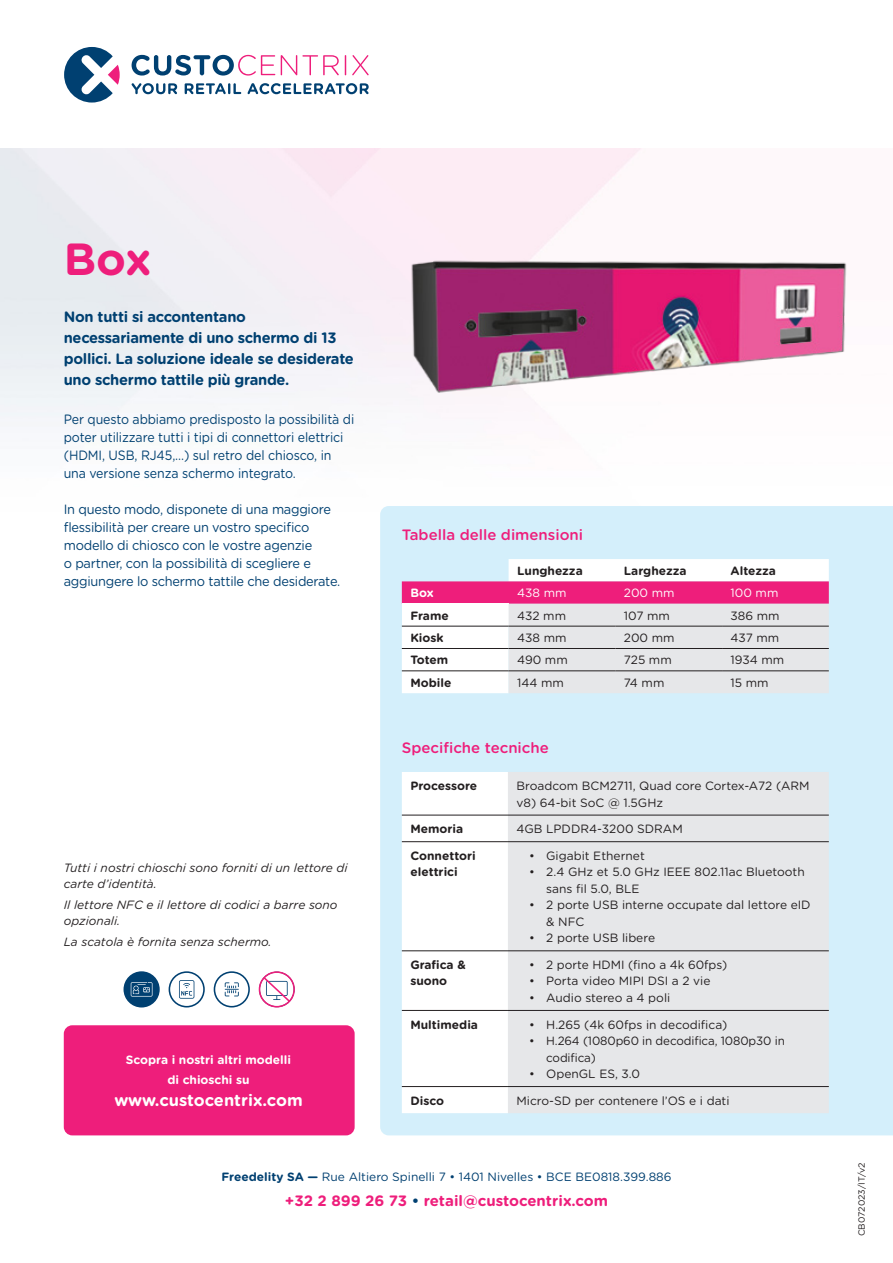
<style>
.page{position:relative;width:893px;height:1263px;background:#fff}
.page>*{position:absolute;margin:0;border:0;box-sizing:border-box;transform-origin:0 0}
.Product_Title{font:700 45px "Gotham Rounded";color:#ee1e7b}
.Body{font:700 16.5px "Gotham Rounded";color:#fff}
.Product_Intro{font:700 15px/21px "Gotham Rounded";letter-spacing:-.02em;color:#004071}
.Table_Titles{font:500 15px "Gotham Rounded";color:#ee1e7b}
.Body-2{font:700 15px "Gotham Rounded";color:#ee1e7b}
.Product_Intro-2{font:13.5px/18px "Gotham Rounded";letter-spacing:-.02em;color:#004071;scale:.95 1}
.Product_Intro-3{font:13.5px/18px "Gotham Rounded";letter-spacing:-.02em;color:#004071;scale:.92 1}
.Body-3{font:12px/16.5px "Gotham Rounded";color:#231f20}
.Body-4{font:italic 12px/16.5px "Gotham Rounded";color:#231f20}
.Body-5{font:700 12px/16.5px "Gotham Rounded";color:#231f20}
.Body-6{font:12px "Gotham Rounded";color:#004071}
.Body-7{font:700 12px "Gotham Rounded";color:#fff}
.Body-8{font:12px "Gotham Rounded";color:#fff}
.Body-9{font:9px "Gotham Rounded";color:#231f20}
.s1{font-weight:700}
.s2{color:#004071}
</style>
<div class="page">
<svg style="left:64px;top:47px;width:56px;height:56px"></svg>
<svg style="left:132px;top:83px;width:45px;height:11px"></svg>
<svg style="left:185px;top:83px;width:56px;height:11px"></svg>
<svg style="left:248px;top:83px;width:121px;height:11px"></svg>
<svg style="left:132px;top:55px;width:143px;height:21px"></svg>
<svg style="left:281px;top:55px;width:58px;height:20px"></svg>
<svg style="left:345px;top:55px;width:1px;height:20px"></svg>
<svg style="left:352px;top:55px;width:17px;height:20px"></svg>
<img style="left:380px;top:222px;width:513px;height:191px">
<div style="left:380px;top:506px;width:513px;height:629px;background:#d4effb"></div>
<div style="left:259px;top:972px;width:35px;height:35px;border:1px solid #004071;border-radius:50%"></div>
<div style="left:259px;top:971px;width:36px;height:36px;border:2px solid #ee1e7b;border-radius:50%"></div>
<svg style="left:262px;top:975px;width:30px;height:28px"></svg>
<div style="left:124px;top:972px;width:35px;height:35px;background:#004071;border-radius:50%"></div>
<div style="left:124px;top:971px;width:36px;height:36px;border:2px solid #004071;border-radius:50%"></div>
<svg style="left:131px;top:982px;width:21px;height:14px"></svg>
<svg style="left:179px;top:980px;width:15px;height:19px"></svg>
<div style="left:169px;top:971px;width:36px;height:36px;border:2px solid #004071;border-radius:50%"></div>
<svg style="left:225px;top:982px;width:14px;height:14px"></svg>
<div style="left:214px;top:971px;width:36px;height:36px;border:2px solid #004071;border-radius:50%"></div>
<svg style="left:402px;top:559px;width:427px;height:22px"></svg>
<svg style="left:402px;top:581px;width:427px;height:112px"></svg>
<hr style="left:402px;top:671px;width:107px;height:1px;background:#231f20">
<hr style="left:509px;top:671px;width:106px;height:1px;background:#231f20">
<hr style="left:615px;top:671px;width:107px;height:1px;background:#231f20">
<hr style="left:722px;top:671px;width:107px;height:1px;background:#231f20">
<hr style="left:402px;top:626px;width:107px;height:1px;background:#231f20">
<hr style="left:509px;top:626px;width:106px;height:1px;background:#231f20">
<hr style="left:615px;top:626px;width:107px;height:1px;background:#231f20">
<hr style="left:722px;top:626px;width:107px;height:1px;background:#231f20">
<hr style="left:402px;top:648px;width:107px;height:1px;background:#231f20">
<hr style="left:509px;top:648px;width:106px;height:1px;background:#231f20">
<hr style="left:615px;top:648px;width:107px;height:1px;background:#231f20">
<hr style="left:722px;top:648px;width:107px;height:1px;background:#231f20">
<svg style="left:402px;top:772px;width:106px;height:341px"></svg>
<div style="left:508px;top:772px;width:321px;height:341px;background:#e6e7e9"></div>
<hr style="left:402px;top:815px;width:106px;height:1px;background:#231f20">
<hr style="left:508px;top:815px;width:321px;height:1px;background:#231f20">
<hr style="left:402px;top:841px;width:106px;height:1px;background:#231f20">
<hr style="left:508px;top:841px;width:321px;height:1px;background:#231f20">
<hr style="left:402px;top:950px;width:106px;height:1px;background:#231f20">
<hr style="left:508px;top:950px;width:321px;height:1px;background:#231f20">
<hr style="left:402px;top:1010px;width:106px;height:1px;background:#231f20">
<hr style="left:508px;top:1010px;width:321px;height:1px;background:#231f20">
<hr style="left:402px;top:1086px;width:106px;height:1px;background:#231f20">
<hr style="left:508px;top:1086px;width:321px;height:1px;background:#231f20">
<div style="left:64px;top:1025px;width:291px;height:110px;background:#ee1e7b;border-radius:9px"></div>
<p class="Product_Title" style="left:64px;top:226px;width:89px">Box</p>
<p class="Product_Intro" style="left:64px;top:305px;width:292px">Non tutti si accontentano necessariamente di uno schermo di 13 pollici. La soluzione ideale se desiderate uno schermo tattile più grande.</p>
<p class="Product_Intro-3" style="left:64px;top:409px;width:317px">Per questo abbiamo predisposto la possibilità di poter utilizzare tutti i tipi di connettori elettrici (HDMI, USB, RJ45,...) sul retro del chiosco, in una versione senza schermo integrato.</p>
<p class="Product_Intro-2" style="left:64px;top:499px;width:293px">In questo modo, disponete di una maggiore flessibilità per creare un vostro specifico modello di chiosco con le vostre agenzie<br>o partner, con la possibilità di scegliere e aggiungere lo schermo tattile che desiderate.</p>
<p class="Body-4" style="left:64px;top:859px;width:285px">Tutti i nostri chioschi sono forniti di un lettore di carte d’identità.</p>
<p class="Body-4" style="left:64px;top:896px;width:275px">Il lettore NFC e il lettore di codici a barre sono opzionali.</p>
<p class="Body-4" style="left:64px;top:933px;width:209px">La scatola è fornita senza schermo.</p>
<p class="Body-7" style="left:126px;top:1051px;width:167px">Scopra i nostri altri modelli</p>
<p class="Body-7" style="left:167px;top:1070px;width:84px">di chioschi su</p>
<p class="Body" style="left:114px;top:1088px;width:190px">www.custocentrix.com</p>
<p class="Table_Titles" style="left:402px;top:524px;width:183px">Tabella delle dimensioni</p>
<p class="Body-5" style="left:517px;top:562px;width:67px">Lunghezza</p>
<p class="Body-5" style="left:624px;top:562px;width:64px">Larghezza</p>
<p class="Body-5" style="left:731px;top:562px;width:47px">Altezza</p>
<p class="Body-7" style="left:410px;top:584px;width:25px">Box</p>
<p class="Body-8" style="left:517px;top:585px;width:51px">438 mm</p>
<p class="Body-8" style="left:624px;top:585px;width:52px">200 mm</p>
<p class="Body-8" style="left:731px;top:585px;width:49px">100 mm</p>
<p class="Body-5" style="left:410px;top:607px;width:40px">Frame</p>
<p class="Body-3" style="left:517px;top:607px;width:51px">432 mm</p>
<p class="Body-3" style="left:624px;top:607px;width:48px">107 mm</p>
<p class="Body-3" style="left:731px;top:607px;width:51px">386 mm</p>
<p class="Body-5" style="left:410px;top:629px;width:35px">Kiosk</p>
<p class="Body-3" style="left:517px;top:629px;width:51px">438 mm</p>
<p class="Body-3" style="left:624px;top:629px;width:52px">200 mm</p>
<p class="Body-3" style="left:731px;top:629px;width:50px">437 mm</p>
<p class="Body-5" style="left:410px;top:651px;width:40px">Totem</p>
<p class="Body-3" style="left:517px;top:651px;width:52px">490 mm</p>
<p class="Body-3" style="left:624px;top:651px;width:49px">725 mm</p>
<p class="Body-3" style="left:731px;top:651px;width:55px">1934 mm</p>
<p class="Body-5" style="left:410px;top:674px;width:43px">Mobile</p>
<p class="Body-3" style="left:517px;top:674px;width:48px">144 mm</p>
<p class="Body-3" style="left:624px;top:674px;width:42px">74 mm</p>
<p class="Body-3" style="left:731px;top:674px;width:40px">15 mm</p>
<p class="Table_Titles" style="left:402px;top:737px;width:149px">Specifiche tecniche</p>
<p class="Body-5" style="left:410px;top:777px;width:68px">Processore</p>
<p class="Body-3" style="left:516px;top:777px;width:295px">Broadcom BCM2711, Quad core Cortex-A72 (ARM v8) 64-bit SoC @ 1.5GHz</p>
<p class="Body-5" style="left:410px;top:820px;width:54px">Memoria</p>
<p class="Body-3" style="left:516px;top:820px;width:168px">4GB LPDDR4-3200 SDRAM</p>
<p class="Body-5" style="left:410px;top:847px;width:67px">Connettori elettrici</p>
<p class="Body-3" style="left:529px;top:847px;width:117px">• Gigabit Ethernet</p>
<p class="Body-3" style="left:546px;top:863px;width:260px;text-indent:-17px">• 2.4 GHz et 5.0 GHz IEEE 802.11ac Bluetooth sans fil 5.0, BLE</p>
<p class="Body-3" style="left:546px;top:896px;width:266px;text-indent:-17px">• 2 porte USB interne occupate dal lettore eID &amp; NFC</p>
<p class="Body-3" style="left:529px;top:929px;width:127px">• 2 porte USB libere</p>
<p class="Body-5" style="left:410px;top:956px;width:57px">Grafica &amp; suono</p>
<p class="Body-3" style="left:529px;top:956px;width:200px">• 2 porte HDMI (fino a 4k 60fps)</p>
<p class="Body-3" style="left:529px;top:972px;width:183px">• Porta video MIPI DSI a 2 vie</p>
<p class="Body-3" style="left:529px;top:989px;width:143px">• Audio stereo a 4 poli</p>
<p class="Body-5" style="left:410px;top:1015px;width:69px">Multimedia</p>
<p class="Body-3" style="left:529px;top:1015px;width:200px">• H.265 (4k 60fps in decodifica)</p>
<p class="Body-3" style="left:546px;top:1032px;width:240px;text-indent:-17px">• H.264 (1080p60 in decodifica, 1080p30 in codifica)</p>
<p class="Body-3" style="left:529px;top:1065px;width:113px">• OpenGL ES, 3.0</p>
<p class="Body-5" style="left:410px;top:1092px;width:35px">Disco</p>
<p class="Body-3" style="left:516px;top:1091px;width:215px">Micro-SD per contenere l’OS e i dati</p>
<p class="Body-6" style="left:221px;top:1168px;width:452px"><span class="s1">Freedelity SA —</span> Rue Altiero Spinelli 7 • 1401 Nivelles • BCE BE0818.399.886</p>
<p class="Body-2" style="left:285px;top:1189px;width:325px">+32 2 899 26 73 <span class="s2">•</span> retail@custocentrix.com</p>
<p class="Body-9" style="left:855px;top:1236px;width:76px;rotate:-90deg">CB072023/IT/v2</p>
</div>
